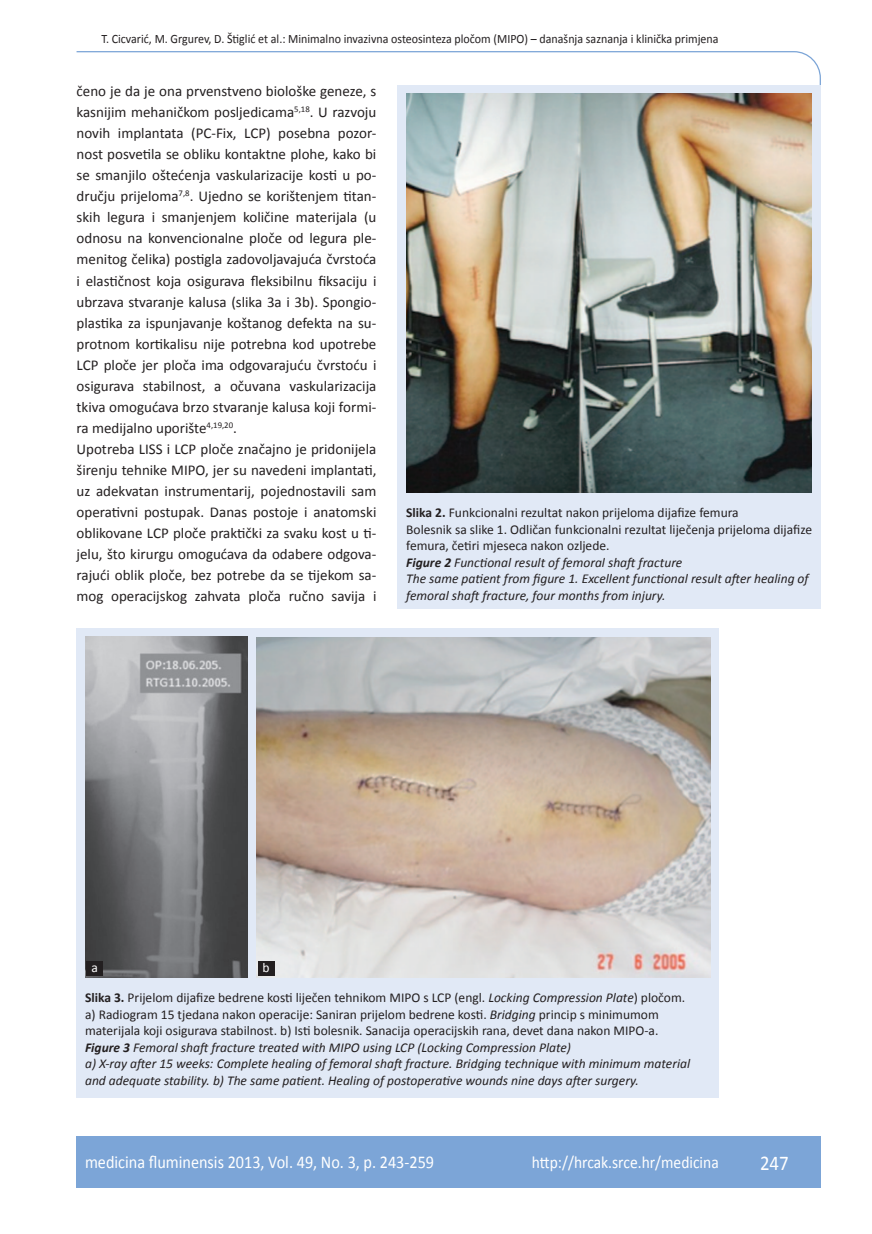
<style>
.page{position:relative;width:872px;height:1234px;background:#fff}
.page>*{position:absolute;margin:0;border:0;box-sizing:border-box;transform-origin:0 0}
.t1{font:21px "Calibri";color:#fff;scale:.9 1}
.t2{font:18px "Calibri";color:#fff;scale:.9 1}
.t3{font:17.25px "Calibri";color:#fff;scale:.9 1}
.t4{font:15px/21px "Calibri";color:#231f20}
.t5{font:italic 13.5px/16.5px "Calibri";color:#231f20}
.t6{font:13.5px/16.5px "Calibri";color:#231f20}
.t7{font:13.5px "Calibri";color:#fff}
.t8{font:12.75px "Calibri";color:#231f20;scale:.94 1}
.s1{font-weight:700}
.s2{font-weight:700;font-style:italic}
.s3{font-style:italic}
.s4{font-weight:700;font-style:normal}
.s5{font-style:normal}
</style>
<div class="page">
<svg style="left:76px;top:51px;width:745px;height:275px"></svg>
<div style="left:77px;top:1135px;width:744px;height:51px;background:#7ca5d7"></div>
<div style="left:398px;top:85px;width:422px;height:523px;background:#e1e9f6"></div>
<img style="left:406px;top:94px;width:406px;height:398px">
<div style="left:77px;top:628px;width:642px;height:469px;background:#e1e9f6"></div>
<img style="left:85px;top:636px;width:163px;height:341px">
<img style="left:256px;top:637px;width:454px;height:340px">
<div style="left:87px;top:961px;width:16px;height:14px;background:#231f20"></div>
<div style="left:258px;top:961px;width:16px;height:14px;background:#231f20"></div>
<p class="t8" style="left:101px;top:30px;width:658px">T. Cicvarić, M. Grgurev, D. Štiglić et al.: Minimalno invazivna osteosinteza pločom (MIPO) – današnja saznanja i klinička primjena</p>
<p class="t4" style="left:77px;top:80px;width:301px">čeno je da je ona prvenstveno biološke geneze, s kasnijim mehaničkom posljedicama<sup>5,18</sup>. U razvoju novih implantata (PC-Fix, LCP) posebna pozor&shy;nost posvetila se obliku kontaktne plohe, kako bi se smanjilo oštećenja vaskularizacije kosti u po&shy;dručju prijeloma<sup>7,8</sup>. Ujedno se korištenjem titan&shy;skih legura i smanjenjem količine materijala (u odnosu na konvencionalne ploče od legura ple&shy;menitog čelika) postigla zadovoljavajuća čvrstoća i elastičnost koja osigurava fleksibilnu fiksaciju i ubrzava stvaranje kalusa (slika 3a i 3b). Spongio&shy;plastika za ispunjavanje koštanog defekta na su&shy;protnom kortikalisu nije potrebna kod upotrebe LCP ploče jer ploča ima odgovarajuću čvrstoću i osigurava stabilnost, a očuvana vaskularizacija tkiva omogućava brzo stvaranje kalusa koji formi&shy;ra medijalno uporište<sup>4,19,20</sup>.<br>Upotreba LISS i LCP ploče značajno je pridonijela širenju tehnike MIPO, jer su navedeni implantati, uz adekvatan instrumentarij, pojednostavili sam operativni postupak. Danas postoje i anatomski oblikovane LCP ploče praktički za svaku kost u ti&shy;jelu, što kirurgu omogućava da odabere odgova&shy;rajući oblik ploče, bez potrebe da se tijekom sa&shy;mog operacijskog zahvata ploča ručno savija i</p>
<p class="t6" style="left:406px;top:503px;width:407px"><span class="s1">Slika 2.</span> Funkcionalni rezultat nakon prijeloma dijafize femura<br>Bolesnik sa slike 1. Odličan funkcionalni rezultat liječenja prijeloma dijafize femura, četiri mjeseca nakon ozljede.<br><span class="s2">Figure 2</span> <span class="s3">Functional result of femoral shaft fracture<br>The same patient from figure 1. Excellent functional result after healing of femoral shaft fracture, four months from injury.</span></p>
<p class="t7" style="left:91px;top:959px;width:8px">a</p>
<p class="t7" style="left:262px;top:959px;width:9px">b</p>
<p class="t5" style="left:85px;top:988px;width:606px"><span class="s4">Slika 3.</span> <span class="s5">Prijelom dijafize bedrene kosti liječen tehnikom MIPO s LCP (engl.</span> Locking Compression Plate<span class="s5">) pločom. a) Radiogram 15 tjedana nakon operacije: Saniran prijelom bedrene kosti.</span> Bridging <span class="s5">princip s minimumom materijala koji osigurava stabilnost. b) Isti bolesnik. Sanacija operacijskih rana, devet dana nakon MIPO-a.<br></span><span class="s1">Figure 3</span> Femoral shaft fracture treated with MIPO using LCP (Locking Compression Plate)<br>a) X-ray after 15 weeks: Complete healing of femoral shaft fracture. Bridging technique with minimum material and adequate stability. b) The same patient. Healing of postoperative wounds nine days after surgery.</p>
<p class="t2" style="left:85px;top:1150px;width:389px">medicina fluminensis 2013, Vol. 49, No. 3, p. 243-259</p>
<p class="t3" style="left:532px;top:1151px;width:209px">http://hrcak.srce.hr/medicina</p>
<h1 class="t1" style="left:760px;top:1149px;width:33px">247</h1>
</div>
